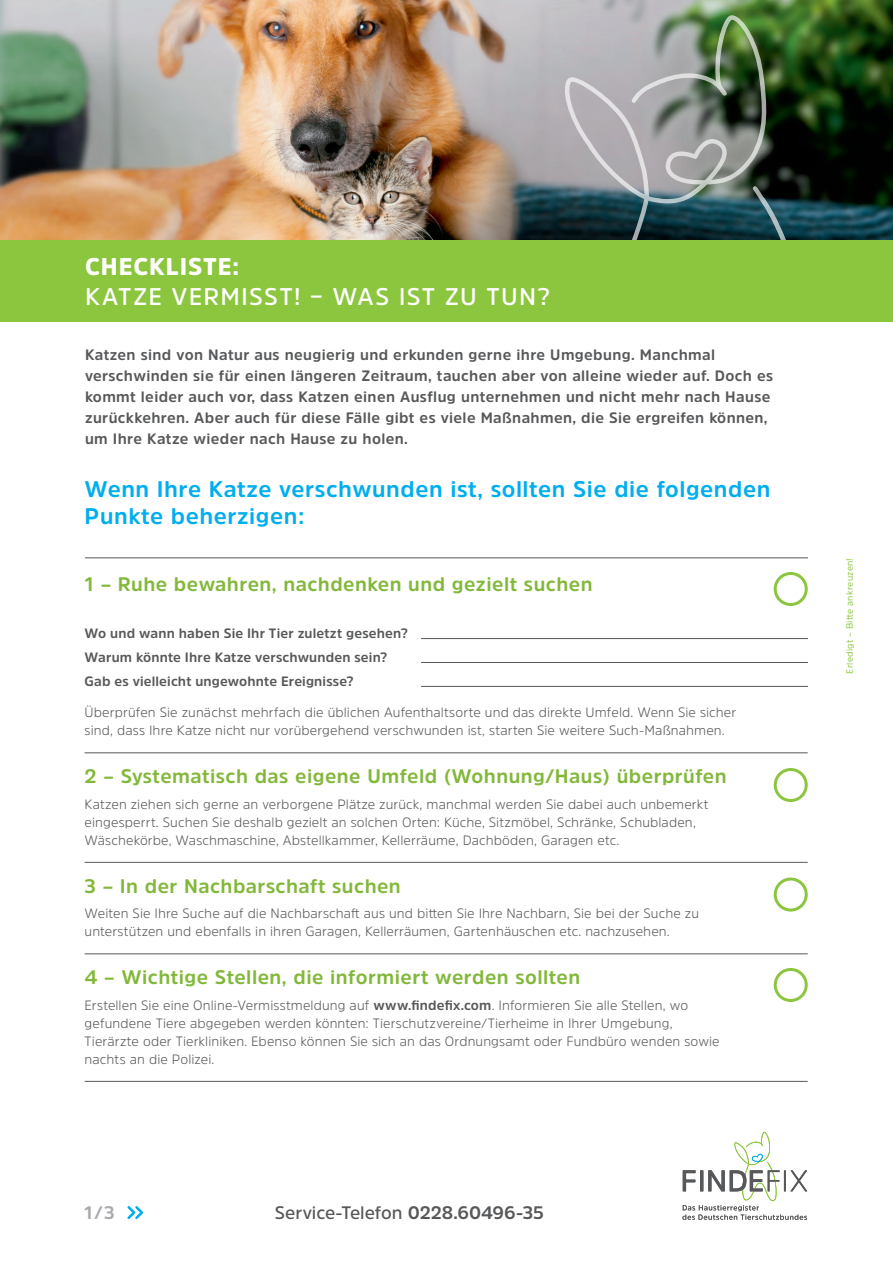
<style>
.page{position:relative;width:893px;height:1263px;background:#fff}
.page>*{position:absolute;margin:0;border:0;box-sizing:border-box;transform-origin:0 0}
.Headline_Checkliste{font:600 24px "Amsi Pro";letter-spacing:.055em;color:#fff}
.Headline_Checkliste-2{font:900 24px "Amsi Pro";letter-spacing:.035em;color:#fff}
.HEADLINE_BLAU{font:700 22.5px/27px "Amsi Pro";letter-spacing:.025em;color:#00aeef}
.SUBLINE_GRÜN{font:700 19.5px "Amsi Pro";letter-spacing:.025em;color:#82b83a}
.COPYTEXT{font:600 18px "Amsi Pro";letter-spacing:-.005em;color:#57585a}
.subhead_01_blau_14{font:700 18px "Amsi Pro";color:#a8a9ad}
.EINLEITUNG{font:700 15px/21px "Amsi Pro";letter-spacing:.025em;color:#57585a}
.COPYTEXT-2{font:300 13.5px/18px "Amsi Pro";letter-spacing:.01em;color:#57585a}
.fliesstext{font:700 13.5px "Amsi Pro";letter-spacing:.015em;color:#57585a}
.fliesstext-2{font:9px "Amsi Pro";letter-spacing:.035em;color:#8bc63e}
.s1{font-weight:700}
</style>
<div class="page">
<img style="left:0;top:0;width:893px;height:240px">
<img style="left:556px;top:10px;width:285px;height:230px">
<svg style="left:682px;top:1132px;width:125px;height:88px"></svg>
<div style="left:774px;top:572px;width:34px;height:34px;border:3px solid #8bc63e;border-radius:50%"></div>
<hr style="left:85px;top:752px;width:723px;height:1px;background:#57585a">
<div style="left:774px;top:768px;width:34px;height:34px;border:3px solid #8bc63e;border-radius:50%"></div>
<hr style="left:85px;top:862px;width:723px;height:1px;background:#57585a">
<div style="left:774px;top:877px;width:34px;height:34px;border:3px solid #8bc63e;border-radius:50%"></div>
<hr style="left:85px;top:953px;width:723px;height:1px;background:#57585a">
<div style="left:774px;top:968px;width:34px;height:34px;border:3px solid #8bc63e;border-radius:50%"></div>
<hr style="left:85px;top:1081px;width:723px;height:1px;background:#57585a">
<hr style="left:85px;top:557px;width:723px;height:1px;background:#57585a">
<hr style="left:421px;top:638px;width:387px;height:1px;background:#57585a">
<hr style="left:421px;top:662px;width:387px;height:1px;background:#57585a">
<hr style="left:421px;top:686px;width:387px;height:1px;background:#57585a">
<div style="left:0;top:240px;width:893px;height:82px;background:#8bc63e"></div>
<svg style="left:127px;top:1206px;width:16px;height:13px"></svg>
<p class="Headline_Checkliste-2" style="left:85px;top:250px;width:156px">CHECKLISTE:</p>
<p class="Headline_Checkliste" style="left:85px;top:280px;width:466px">KATZE VERMISST! – WAS IST ZU TUN?</p>
<p class="EINLEITUNG" style="left:85px;top:344px;width:690px">Katzen sind von Natur aus neugierig und erkunden gerne ihre Umgebung. Manchmal verschwinden sie für einen längeren Zeitraum, tauchen aber von alleine wieder auf. Doch es kommt leider auch vor, dass Katzen einen Ausflug unternehmen und nicht mehr nach Hause zurückkehren. Aber auch für diese Fälle gibt es viele Maßnahmen, die Sie ergreifen können, um Ihre Katze wieder nach Hause zu holen.</p>
<p class="HEADLINE_BLAU" style="left:85px;top:475px;width:687px">Wenn Ihre Katze verschwunden ist, sollten Sie die folgenden<br>Punkte beherzigen:</p>
<p class="SUBLINE_GRÜN" style="left:85px;top:571px;width:509px">1 – Ruhe bewahren, nachdenken und gezielt suchen</p>
<p class="fliesstext" style="left:85px;top:624px;width:325px">Wo und wann haben Sie Ihr Tier zuletzt gesehen?</p>
<p class="fliesstext" style="left:85px;top:648px;width:304px">Warum könnte Ihre Katze verschwunden sein?</p>
<p class="fliesstext" style="left:85px;top:672px;width:271px">Gab es vielleicht ungewohnte Ereignisse?</p>
<p class="COPYTEXT-2" style="left:85px;top:703px;width:653px">Überprüfen Sie zunächst mehrfach die üblichen Aufenthaltsorte und das direkte Umfeld. Wenn Sie sicher sind, dass Ihre Katze nicht nur vorübergehend verschwunden ist, starten Sie weitere Such-Maßnahmen.</p>
<p class="SUBLINE_GRÜN" style="left:85px;top:763px;width:644px">2 – Systematisch das eigene Umfeld (Wohnung/Haus) überprüfen</p>
<p class="COPYTEXT-2" style="left:85px;top:794px;width:625px">Katzen ziehen sich gerne an verborgene Plätze zurück, manchmal werden Sie dabei auch unbemerkt eingesperrt. Suchen Sie deshalb gezielt an solchen Orten: Küche, Sitzmöbel, Schränke, Schubladen,<br>Wäschekörbe, Waschmaschine, Abstellkammer, Kellerräume, Dachböden, Garagen etc.</p>
<p class="SUBLINE_GRÜN" style="left:85px;top:872px;width:318px">3 – In der Nachbarschaft suchen</p>
<p class="COPYTEXT-2" style="left:85px;top:904px;width:616px">Weiten Sie Ihre Suche auf die Nachbarschaft aus und bitten Sie Ihre Nachbarn, Sie bei der Suche zu unterstützen und ebenfalls in ihren Garagen, Kellerräumen, Gartenhäuschen etc. nachzusehen.</p>
<p class="SUBLINE_GRÜN" style="left:85px;top:964px;width:497px">4 – Wichtige Stellen, die informiert werden sollten</p>
<p class="COPYTEXT-2" style="left:85px;top:995px;width:637px">Erstellen Sie eine Online-Vermisstmeldung auf <span class="s1">www.findefix.com</span>. Informieren Sie alle Stellen, wo gefundene Tiere abgegeben werden könnten: Tierschutzvereine/Tierheime in Ihrer Umgebung, Tierärzte oder Tierkliniken. Ebenso können Sie sich an das Ordnungsamt oder Fundbüro wenden sowie nachts an die Polizei.</p>
<p class="subhead_01_blau_14" style="left:84px;top:1200px;width:32px">1/3</p>
<p class="COPYTEXT" style="left:275px;top:1200px;width:270px">Service-Telefon <span class="s1">0228.60496-35</span></p>
<p class="fliesstext-2" style="left:844px;top:673px;width:117px;rotate:-90deg">Erledigt – Bitte ankreuzen!</p>
</div>
